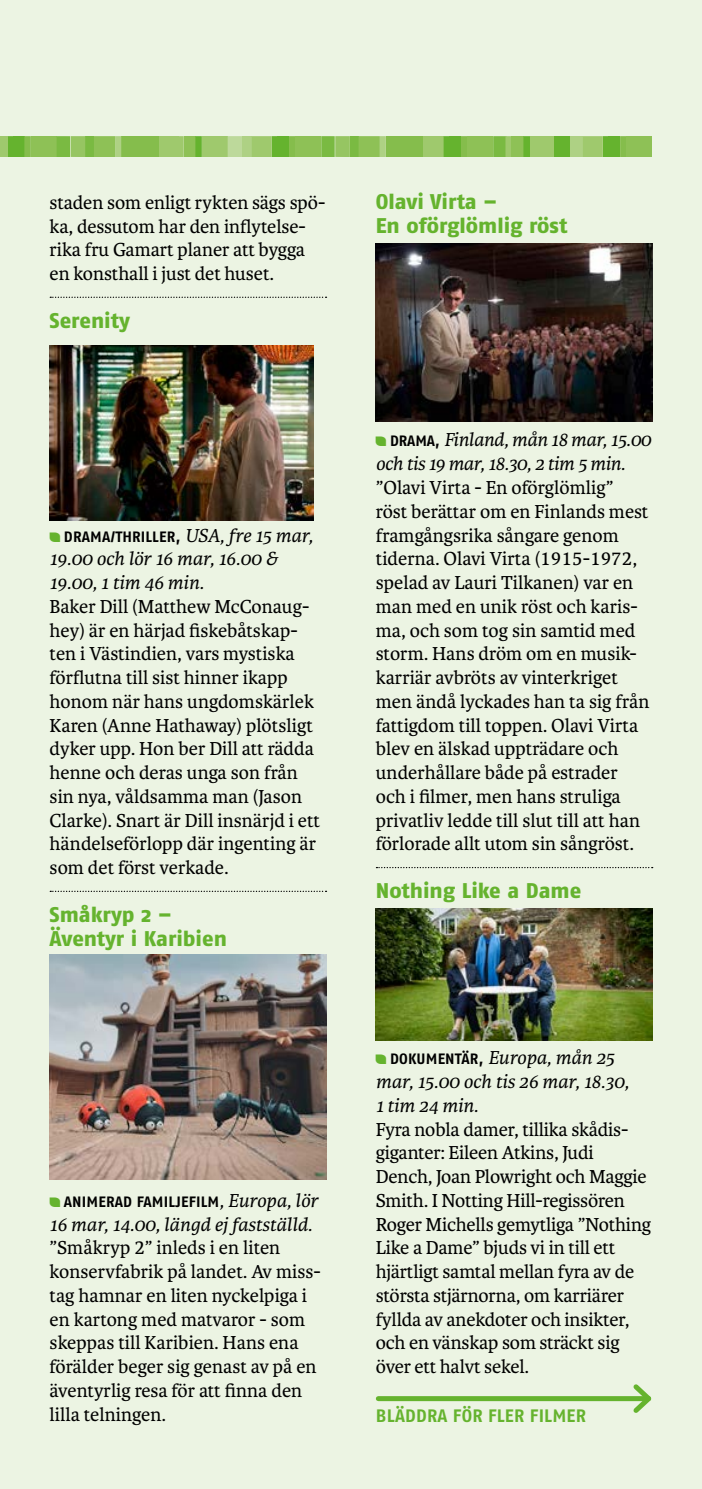
<style>
.page{position:relative;width:702px;height:1489px;background:#fff}
.page>*{position:absolute;margin:0;border:0;box-sizing:border-box;transform-origin:0 0}
.t1{font:800 21.25px/23.8px "Fago Pro";color:#65b32e}
.t2{font:20px/23.8px "Karmina";color:#000}
.t3{font:italic 20px/23.8px "Karmina";color:#000}
.t4{font:700 18px "Fago Pro";letter-spacing:.01em;color:#65b32e}
.t5{font:700 15px "Fago Pro";letter-spacing:.01em;color:#000}
.s1{color:#65b32e}
.s2{font-family:"Karmina";font-weight:400;font-style:italic;font-size:20px}
.s3{font-family:"Fago Pro";font-weight:700;font-style:normal;font-size:15px}
</style>
<div class="page">
<div style="left:0;top:0;width:702px;height:1488px;background:#ecf4e3"></div>
<svg style="left:50px;top:296px;width:276px;height:2px"></svg>
<svg style="left:50px;top:890px;width:276px;height:1px"></svg>
<img style="left:50px;top:345px;width:263px;height:175px">
<img style="left:50px;top:954px;width:276px;height:225px">
<svg style="left:376px;top:867px;width:276px;height:1px"></svg>
<img style="left:376px;top:243px;width:276px;height:178px">
<img style="left:376px;top:908px;width:276px;height:132px">
<svg style="left:378px;top:1396px;width:251px;height:4px"></svg>
<svg style="left:629px;top:1384px;width:23px;height:29px"></svg>
<div style="left:386px;top:136px;width:38px;height:21px;background:#85bd4c"></div>
<div style="left:121px;top:136px;width:38px;height:21px;background:#85bd4c"></div>
<svg style="left:178px;top:136px;width:6px;height:21px"></svg>
<div style="left:184px;top:136px;width:11px;height:21px;background:#8ec156"></div>
<div style="left:13px;top:136px;width:11px;height:21px;background:#65b32e"></div>
<div style="left:278px;top:136px;width:11px;height:21px;background:#65b32e"></div>
<svg style="left:195px;top:136px;width:7px;height:21px"></svg>
<svg style="left:24px;top:136px;width:7px;height:21px"></svg>
<svg style="left:289px;top:136px;width:6px;height:21px"></svg>
<div style="left:202px;top:136px;width:26px;height:21px;background:#9fc96d"></div>
<div style="left:31px;top:136px;width:26px;height:21px;background:#8ec156"></div>
<div style="left:295px;top:136px;width:26px;height:21px;background:#8ec156"></div>
<svg style="left:228px;top:136px;width:14px;height:21px"></svg>
<div style="left:350px;top:136px;width:8px;height:21px;background:#7aba42"></div>
<div style="left:85px;top:136px;width:9px;height:21px;background:#7aba42"></div>
<div style="left:242px;top:136px;width:10px;height:21px;background:#aed184"></div>
<svg style="left:7px;top:136px;width:6px;height:21px"></svg>
<div style="left:424px;top:136px;width:20px;height:21px;background:#9fc96d"></div>
<div style="left:159px;top:136px;width:19px;height:21px;background:#9fc96d"></div>
<svg style="left:321px;top:136px;width:29px;height:21px"></svg>
<svg style="left:57px;top:136px;width:28px;height:21px"></svg>
<svg style="left:358px;top:136px;width:28px;height:21px"></svg>
<svg style="left:94px;top:136px;width:27px;height:21px"></svg>
<div style="left:0;top:136px;width:7px;height:21px;background:#9fc96d"></div>
<svg style="left:252px;top:136px;width:26px;height:21px"></svg>
<div style="left:449px;top:136px;width:12px;height:21px;background:#65b32e"></div>
<svg style="left:461px;top:136px;width:6px;height:21px"></svg>
<div style="left:467px;top:136px;width:26px;height:21px;background:#8ec156"></div>
<svg style="left:443px;top:136px;width:6px;height:21px"></svg>
<svg style="left:493px;top:136px;width:18px;height:21px"></svg>
<div style="left:511px;top:136px;width:12px;height:21px;background:#8ec156"></div>
<svg style="left:523px;top:136px;width:7px;height:21px"></svg>
<div style="left:530px;top:136px;width:27px;height:21px;background:#9fc96d"></div>
<div style="left:554px;top:136px;width:16px;height:21px;background:#65b32e"></div>
<div style="left:608px;top:136px;width:12px;height:21px;background:#65b32e"></div>
<svg style="left:620px;top:136px;width:6px;height:21px"></svg>
<div style="left:626px;top:136px;width:26px;height:21px;background:#8ec156"></div>
<div style="left:570px;top:136px;width:13px;height:21px;background:#aed184"></div>
<svg style="left:583px;top:136px;width:25px;height:21px"></svg>
<p class="t2" style="left:50px;top:191px;width:277px">staden som enligt rykten sägs spö&shy;ka, dessutom har den inflytelse&shy;rika fru Gamart planer att bygga en konsthall i just det huset.</p>
<p class="t1" style="left:50px;top:308px;width:82px">Serenity</p>
<p class="t5" style="left:50px;top:527px;width:265px"><span class="s1">•</span> DRAMA/THRILLER, <span class="s2">USA, fre 15 mar,</span></p>
<p class="t3" style="left:50px;top:547px;width:230px">19.00 och lör 16 mar, 16.00 &amp;<br>19.00, 1 tim 46 min.</p>
<p class="t2" style="left:50px;top:594px;width:272px">Baker Dill (Matthew McConaug&shy;hey) är en härjad fiskebåtskap&shy;ten i Västindien, vars mystiska förflutna till sist hinner ikapp honom när hans ungdomskärlek<br>Karen (Anne Hathaway) plötsligt dyker upp. Hon ber Dill att rädda henne och deras unga son från sin nya, våldsamma man (Jason<br>Clarke). Snart är Dill insnärjd i ett händelseförlopp där ingenting är som det först verkade.</p>
<p class="t1" style="left:50px;top:902px;width:179px">Småkryp 2 –<br>Äventyr i Karibien</p>
<p class="t5" style="left:50px;top:1192px;width:270px"><span class="s1">•</span> ANIMERAD FAMILJEFILM<span class="s2">, Europa, lör</span></p>
<p class="t3" style="left:50px;top:1212px;width:264px">16 mar, 14.00, längd ej fastställd.</p>
<p class="t2" style="left:50px;top:1236px;width:272px">”Småkryp 2” inleds i en liten konservfabrik på landet. Av miss&shy;tag hamnar en liten nyckelpiga i en kartong med matvaror - som skeppas till Karibien. Hans ena förälder beger sig genast av på en äventyrlig resa för att finna den lilla telningen.</p>
<p class="t1" style="left:376px;top:189px;width:193px">Olavi Virta –<br>En oförglömlig röst</p>
<p class="t3" style="left:376px;top:428px;width:277px"><span class="s1">•</span> <span class="s3">DRAMA,</span> Finland, mån 18 mar, 15.00 och tis 19 mar, 18.30, 2 tim 5 min.</p>
<p class="t2" style="left:376px;top:476px;width:275px">”Olavi Virta - En oförglömlig” röst berättar om en Finlands mest framgångsrika sångare genom tiderna. Olavi Virta (1915-1972, spelad av Lauri Tilkanen) var en man med en unik röst och karis&shy;ma, och som tog sin samtid med storm. Hans dröm om en musik&shy;karriär avbröts av vinterkriget men ändå lyckades han ta sig från fattigdom till toppen. Olavi Virta blev en älskad uppträdare och underhållare både på estrader och i filmer, men hans struliga privatliv ledde till slut till att han förlorade allt utom sin sångröst.</p>
<p class="t1" style="left:376px;top:878px;width:207px">Nothing Like a Dame</p>
<p class="t3" style="left:376px;top:1046px;width:255px"><span class="s1">•</span> <span class="s3">DOKUMENTÄR,</span> Europa, mån 25 mar, 15.00 och tis 26 mar, 18.30,<br>1 tim 24 min.</p>
<p class="t2" style="left:376px;top:1117px;width:277px">Fyra nobla damer, tillika skådis&shy;giganter: Eileen Atkins, Judi<br>Dench, Joan Plowright och Maggie<br>Smith. I Notting Hill-regissören<br>Roger Michells gemytliga ”Nothing<br>Like a Dame” bjuds vi in till ett hjärtligt samtal mellan fyra av de största stjärnorna, om karriärer fyllda av anekdoter och insikter, och en vänskap som sträckt sig över ett halvt sekel.</p>
<p class="t4" style="left:376px;top:1404px;width:211px">BLÄDDRA FÖR FLER FILMER</p>
</div>
